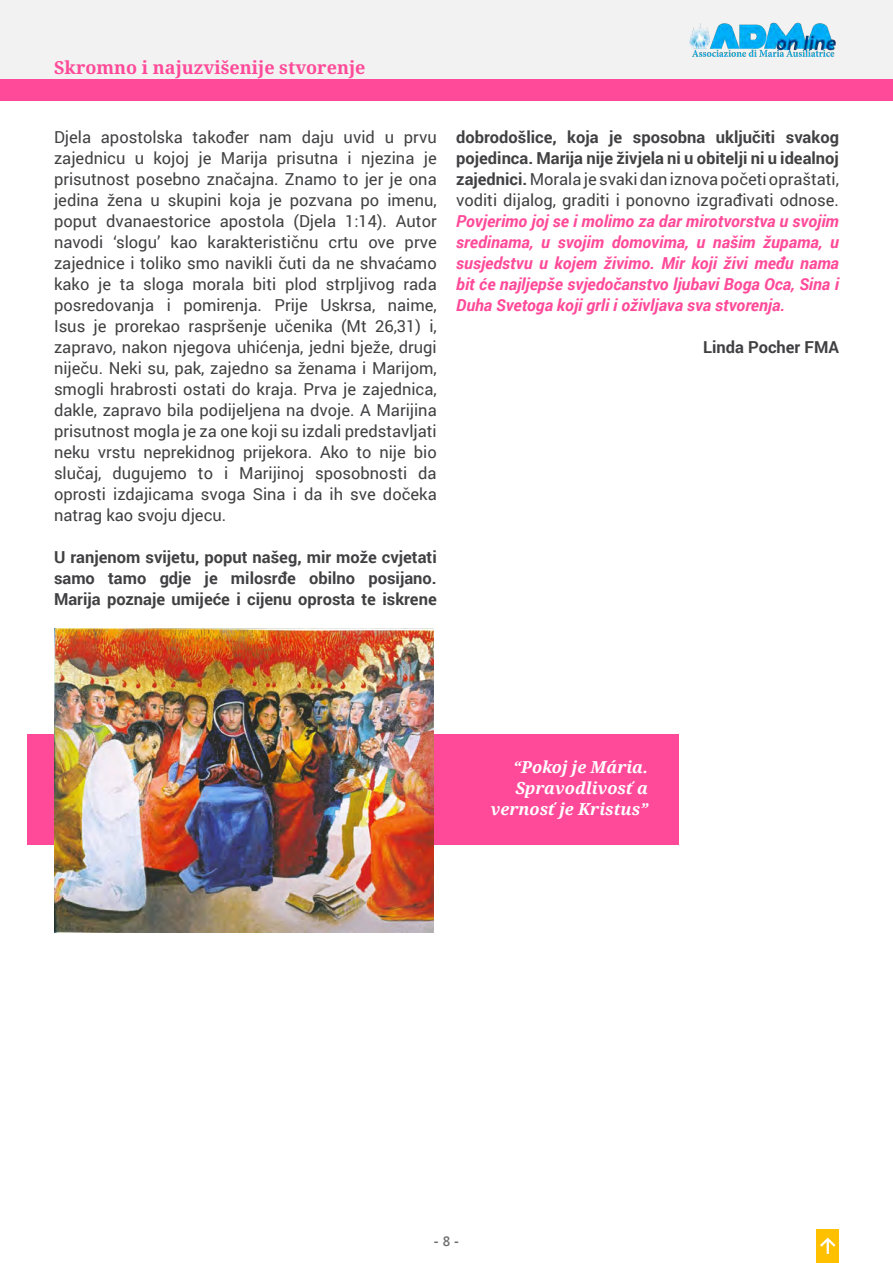
<style>
.page{position:relative;width:893px;height:1263px;background:#fff}
.page>*{position:absolute;margin:0;border:0;box-sizing:border-box;transform-origin:0 0}
.t1{font:700 18px "Noto Serif";color:#ff4a99}
.t2{font:16.5px/21px "Roboto";color:#414042;text-align:justify}
.t3{font:italic 700 16.5px/21px "Roboto";color:#ff4a99;text-align:justify}
.t4{font:700 16.5px/21px "Roboto";color:#414042;text-align:justify}
.t5{font:italic 700 16.5px/21px "Noto Serif";color:#fff;text-align:right}
.t6{font:700 13.5px "Segoe UI";color:#6d6e70}
.s1{font-style:normal;color:#414042}
.s2{font-weight:400;font-style:normal;color:#414042}
.s3{font-weight:600}
</style>
<div class="page">
<div style="left:0;top:0;width:893px;height:80px;background:#f2f2f2"></div>
<img style="left:689px;top:22px;width:147px;height:35px">
<div style="left:816px;top:1229px;width:23px;height:34px;background:#ffc000"></div>
<svg style="left:820px;top:1237px;width:16px;height:17px"></svg>
<div style="left:0;top:80px;width:893px;height:20px;background:#ff4a99"></div>
<div style="left:28px;top:734px;width:651px;height:111px;background:#ff4a99"></div>
<img style="left:54px;top:629px;width:380px;height:303px">
<p class="t1" style="left:54px;top:54px;width:313px">Skromno i najuzvišenije stvorenje</p>
<p class="t2" style="left:54px;top:126px;width:384px">Djela apostolska također nam daju uvid u prvu zajednicu u kojoj je Marija prisutna i njezina je prisutnost posebno značajna. Znamo to jer je ona jedina žena u skupini koja je pozvana po imenu, poput dvanaestorice apostola (Djela 1:14). Autor navodi ‘slogu’ kao karakterističnu crtu ove prve zajednice i toliko smo navikli čuti da ne shvaćamo kako je ta sloga morala biti plod strpljivog rada posredovanja i pomirenja. Prije Uskrsa, naime, Isus je prorekao raspršenje učenika (Mt 26,31) i, zapravo, nakon njegova uhićenja, jedni bježe, drugi niječu. Neki su, pak, zajedno sa ženama i Marijom, smogli hrabrosti ostati do kraja. Prva je zajednica, dakle, zapravo bila podijeljena na dvoje. A Marijina prisutnost mogla je za one koji su izdali predstavljati neku vrstu neprekidnog prijekora. Ako to nije bio slučaj, dugujemo to i Marijinoj sposobnosti da oprosti izdajicama svoga Sina i da ih sve dočeka natrag kao svoju djecu.</p>
<p class="t4" style="left:54px;top:546px;width:384px">U ranjenom svijetu, poput našeg, mir može cvjetati samo tamo gdje je milosrđe obilno posijano.<br>Marija poznaje umijeće i cijenu oprosta te iskrene</p>
<p class="t3" style="left:456px;top:126px;width:384px"><span class="s1">dobrodošlice, koja je sposobna uključiti svakog pojedinca. Marija nije živjela ni u obitelji ni u idealnoj zajednici.</span> <span class="s2">Morala je svaki dan iznova početi opraštati, voditi dijalog, graditi i ponovno izgrađivati odnose.<br></span>Povjerimo joj se i molimo za dar mirotvorstva u svojim sredinama, u svojim domovima, u našim župama, u susjedstvu u kojem živimo. Mir koji živi među nama bit će najljepše svjedočanstvo ljubavi Boga Oca, Sina i Duha Svetoga koji grli i oživljava sva stvorenja.</p>
<p class="t4" style="left:703px;top:336px;width:137px">Linda Pocher FMA</p>
<p class="t5" style="left:491px;top:756px;width:159px">“Pokoj je Mária.<br>Spravodlivosť a vernosť je Kristus”</p>
<p class="t6" style="left:434px;top:1229px;width:27px">- <span class="s3">8</span> -</p>
</div>
